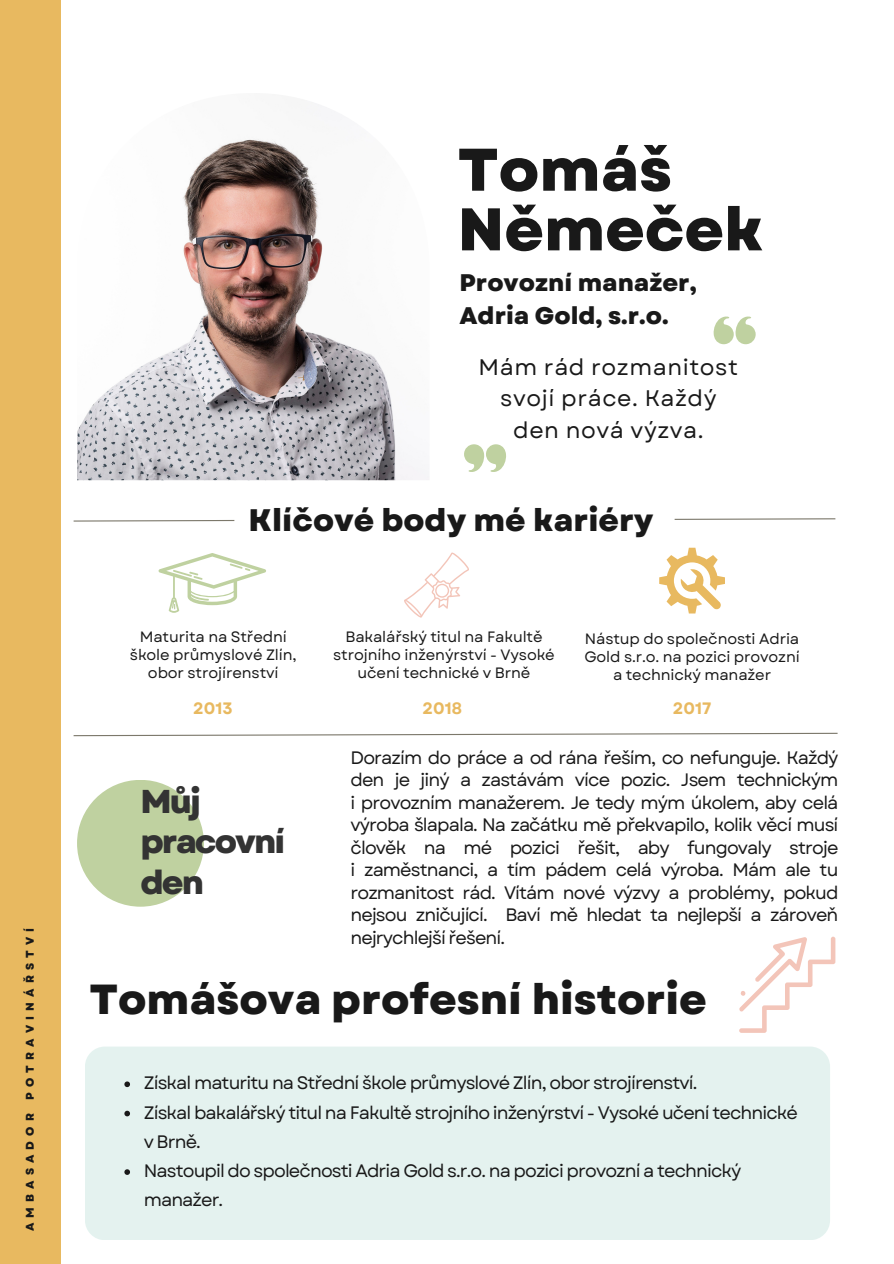
<style>
.page{position:relative;width:894px;height:1264px;background:#fff}
.page>*{position:absolute;margin:0;border:0;box-sizing:border-box;transform-origin:0 0}
.t1{font:800 60px/59.7px "Garet";color:#191919}
.t2{font:800 42px "Garet";color:#191919}
.t3{font:800 33px/40.5px "Garet";letter-spacing:-.06em;color:#333}
.t4{font:800 31.05px "Garet";color:#191919}
.t5{font:800 24px/32.7px "Garet";color:#191919}
.t6{font:22.5px/31.5px "Garet";letter-spacing:.025em;color:#191919;text-align:center}
.t7{font:18px/22.5px "Garet";letter-spacing:-.05em;color:#191919}
.t8{font:700 16.5px "Garet";color:#e8b960}
.t9{font:15px/18px "Garet";letter-spacing:-.01em;color:#191919;text-align:center}
.t10{font:800 11.1px "Garet";letter-spacing:.465em;color:#191919}
</style>
<div class="page">
<div style="left:0;top:0;width:61px;height:1263px;background:#e8b960"></div>
<img style="left:77px;top:139px;width:352px;height:341px">
<svg style="left:73px;top:520px;width:162px;height:2px"></svg>
<svg style="left:73px;top:732px;width:765px;height:4px"></svg>
<svg style="left:713px;top:316px;width:42px;height:28px"></svg>
<svg style="left:464px;top:444px;width:42px;height:28px"></svg>
<div style="left:77px;top:779px;width:127px;height:127px;background:#bfd1a0;border-radius:50%"></div>
<svg style="left:739px;top:936px;width:96px;height:96px"></svg>
<svg style="left:674px;top:518px;width:162px;height:2px"></svg>
<div style="left:85px;top:1046px;width:744px;height:194px;background:#e4f2ef;border-radius:20px"></div>
<svg style="left:124px;top:1081px;width:6px;height:6px"></svg>
<svg style="left:124px;top:1110px;width:6px;height:6px"></svg>
<svg style="left:124px;top:1169px;width:6px;height:5px"></svg>
<svg style="left:158px;top:553px;width:108px;height:59px"></svg>
<svg style="left:404px;top:552px;width:65px;height:65px"></svg>
<svg style="left:659px;top:547px;width:65px;height:66px"></svg>
<p class="t10" style="left:22px;top:1231px;width:305px;rotate:-90deg">AMBASADOR POTRAVINÁŘSTVÍ</p>
<p class="t1" style="left:457px;top:140px;width:307px">Tomáš<br>Němeček</p>
<p class="t5" style="left:459px;top:266px;width:238px">Provozní manažer,<br>Adria Gold, s.r.o.</p>
<p class="t6" style="left:478px;top:351px;width:261px">Mám rád rozmanitost svojí práce. Každý den nová výzva.</p>
<p class="t4" style="left:248px;top:497px;width:406px">Klíčové body mé kariéry</p>
<h5 class="t9" style="left:130px;top:628px;width:168px">Maturita na Střední škole průmyslové Zlín, obor strojírenství</h5>
<p class="t8" style="left:193px;top:696px;width:41px">2013</p>
<p class="t9" style="left:333px;top:628px;width:223px">Bakalářský titul na Fakultě strojního inženýrství - Vysoké učení technické v Brně</p>
<p class="t8" style="left:422px;top:696px;width:41px">2018</p>
<p class="t9" style="left:584px;top:629px;width:217px">Nástup do společnosti Adria<br>Gold s.r.o. na pozici provozní a technický manažer</p>
<p class="t8" style="left:672px;top:696px;width:40px">2017</p>
<p class="t7" style="left:350px;top:746px;width:489px;text-align:justify">Dorazím do práce a od rána řeším, co nefunguje. Každý den je jiný a zastávám více pozic. Jsem technickým i provozním manažerem. Je tedy mým úkolem, aby celá výroba šlapala. Na začátku mě překvapilo, kolik věcí musí člověk na mé pozici řešit, aby fungovaly stroje i zaměstnanci, a tím pádem celá výroba. Mám ale tu rozmanitost rád. Vítám nové výzvy a problémy, pokud nejsou zničující. Baví mě hledat ta nejlepší a zároveň nejrychlejší řešení.</p>
<p class="t2" style="left:89px;top:969px;width:619px">Tomášova profesní historie</p>
<p class="t3" style="left:140px;top:781px;width:146px">Můj pracovní den</p>
<h1 class="t7" style="left:144px;top:1071px;width:555px">Získal maturitu na Střední škole průmyslové Zlín, obor strojírenství.</h1>
<h4 class="t7" style="left:144px;top:1097px;width:655px;line-height:29.2px">Získal bakalářský titul na Fakultě strojního inženýrství - Vysoké učení technické v Brně.</h4>
<p class="t7" style="left:144px;top:1156px;width:599px;line-height:29.2px">Nastoupil do společnosti Adria Gold s.r.o. na pozici provozní a technický manažer.</p>
</div>
